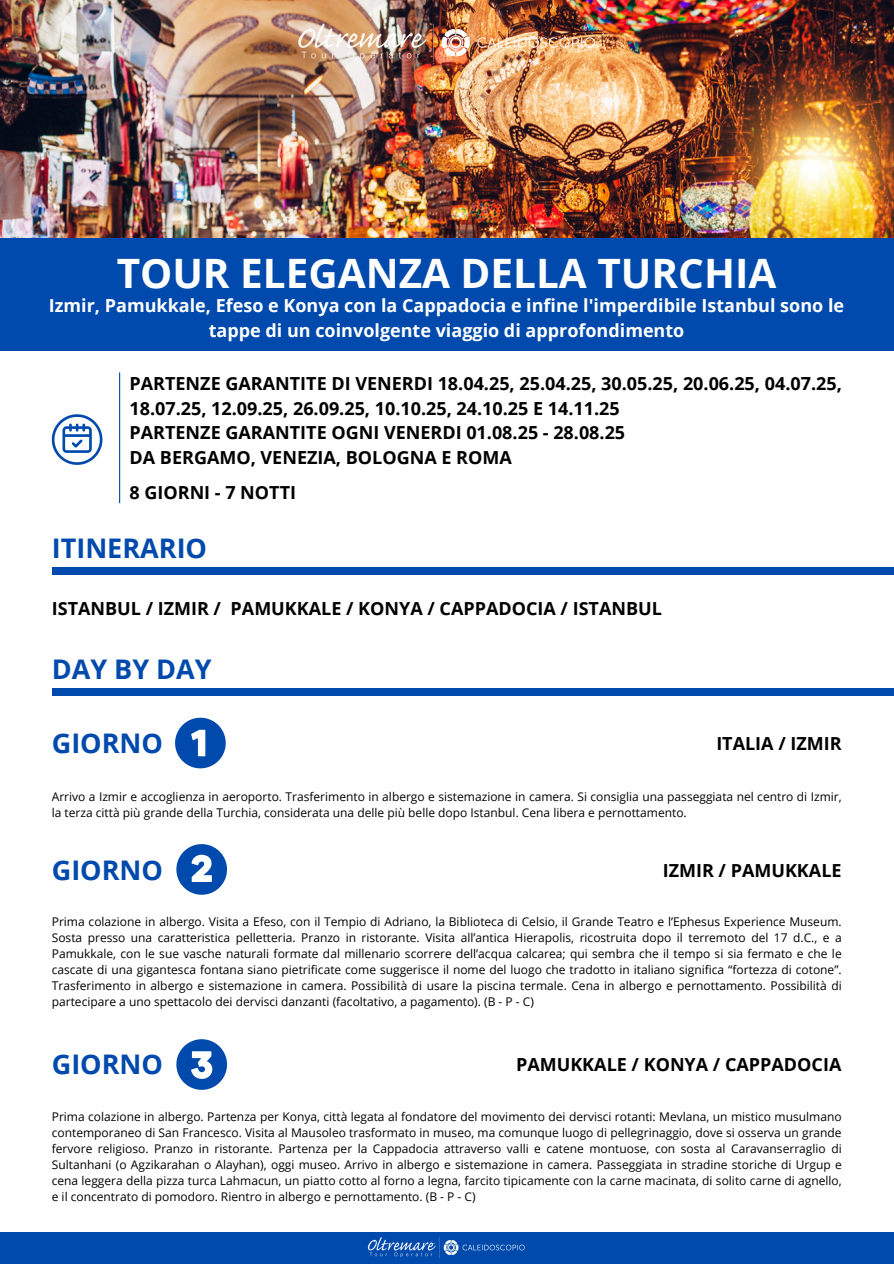
<style>
.page{position:relative;width:894px;height:1264px;background:#fff}
.page>*{position:absolute;margin:0;border:0;box-sizing:border-box;transform-origin:0 0}
.t1{font:700 40.5px "Open Sans";color:#fff}
.t2{font:700 27px "Open Sans";color:#004aad}
.t3{font:700 18px/24.8px "Open Sans";color:#000}
.t4{font:700 18px/24.8px "Open Sans";color:#fff;text-align:center}
.t5{font:12px/16px "Open Sans";color:#000;text-align:justify}
</style>
<div class="page">
<img style="left:0;top:0;width:893px;height:239px">
<div style="left:0;top:239px;width:893px;height:112px;background:#004aad"></div>
<div style="left:52px;top:688px;width:841px;height:8px;background:#004aad"></div>
<div style="left:52px;top:567px;width:841px;height:7px;background:#004aad"></div>
<img style="left:289px;top:19px;width:315px;height:48px">
<svg style="left:52px;top:414px;width:50px;height:51px"></svg>
<svg style="left:175px;top:717px;width:51px;height:51px"></svg>
<div style="left:0;top:1231px;width:893px;height:32px;background:#004aad"></div>
<svg style="left:176px;top:844px;width:51px;height:50px"></svg>
<svg style="left:176px;top:1039px;width:51px;height:50px"></svg>
<img style="left:367px;top:1237px;width:158px;height:21px">
<hr style="left:119px;top:372px;width:1px;height:131px;background:#004aad">
<p class="t1" style="left:117px;top:245px;width:661px">TOUR ELEGANZA DELLA TURCHIA</p>
<h3 class="t4" style="left:49px;top:293px;width:796px">Izmir, Pamukkale, Efeso e Konya con la Cappadocia e infine l'imperdibile Istanbul sono le tappe di un coinvolgente viaggio di approfondimento</h3>
<h2 class="t3" style="left:129px;top:370px;width:713px">PARTENZE GARANTITE DI VENERDI 18.04.25, 25.04.25, 30.05.25, 20.06.25, 04.07.25, 18.07.25, 12.09.25, 26.09.25, 10.10.25, 24.10.25 E 14.11.25<br>PARTENZE GARANTITE OGNI VENERDI 01.08.25 - 28.08.25<br>DA BERGAMO, VENEZIA, BOLOGNA E ROMA</h2>
<h3 class="t3" style="left:129px;top:480px;width:168px">8 GIORNI - 7 NOTTI</h3>
<h3 class="t2" style="left:52px;top:529px;width:157px">ITINERARIO</h3>
<h2 class="t3" style="left:52px;top:595px;width:611px">ISTANBUL / IZMIR / PAMUKKALE / KONYA / CAPPADOCIA / ISTANBUL</h2>
<p class="t2" style="left:52px;top:650px;width:161px">DAY BY DAY</p>
<h2 class="t2" style="left:52px;top:723px;width:113px">GIORNO</h2>
<p class="t3" style="left:716px;top:730px;width:127px">ITALIA / IZMIR</p>
<p class="t5" style="left:52px;top:787px;width:791px">Arrivo a Izmir e accoglienza in aeroporto. Trasferimento in albergo e sistemazione in camera. Si consiglia una passeggiata nel centro di Izmir, la terza città più grande della Turchia, considerata una delle più belle dopo Istanbul. Cena libera e pernottamento.</p>
<p class="t2" style="left:52px;top:850px;width:113px">GIORNO</p>
<h3 class="t3" style="left:662px;top:857px;width:180px">IZMIR / PAMUKKALE</h3>
<h1 class="t5" style="left:52px;top:913px;width:791px">Prima colazione in albergo. Visita a Efeso, con il Tempio di Adriano, la Biblioteca di Celsio, il Grande Teatro e l’Ephesus Experience Museum.<br>Sosta presso una caratteristica pelletteria. Pranzo in ristorante. Visita all’antica Hierapolis, ricostruita dopo il terremoto del 17 d.C., e a Pamukkale, con le sue vasche naturali formate dal millenario scorrere dell’acqua calcarea; qui sembra che il tempo si sia fermato e che le cascate di una gigantesca fontana siano pietrificate come suggerisce il nome del luogo che tradotto in italiano significa “fortezza di cotone”.<br>Trasferimento in albergo e sistemazione in camera. Possibilità di usare la piscina termale. Cena in albergo e pernottamento. Possibilità di partecipare a uno spettacolo dei dervisci danzanti (facoltativo, a pagamento). (B - P - C)</h1>
<p class="t2" style="left:52px;top:1045px;width:113px">GIORNO</p>
<p class="t3" style="left:516px;top:1051px;width:327px">PAMUKKALE / KONYA / CAPPADOCIA</p>
<h4 class="t5" style="left:52px;top:1108px;width:791px">Prima colazione in albergo. Partenza per Konya, città legata al fondatore del movimento dei dervisci rotanti: Mevlana, un mistico musulmano contemporaneo di San Francesco. Visita al Mausoleo trasformato in museo, ma comunque luogo di pellegrinaggio, dove si osserva un grande fervore religioso. Pranzo in ristorante. Partenza per la Cappadocia attraverso valli e catene montuose, con sosta al Caravanserraglio di Sultanhani (o Agzikarahan o Alayhan), oggi museo. Arrivo in albergo e sistemazione in camera. Passeggiata in stradine storiche di Urgup e cena leggera della pizza turca Lahmacun, un piatto cotto al forno a legna, farcito tipicamente con la carne macinata, di solito carne di agnello, e il concentrato di pomodoro. Rientro in albergo e pernottamento. (B - P - C)</h4>
</div>
